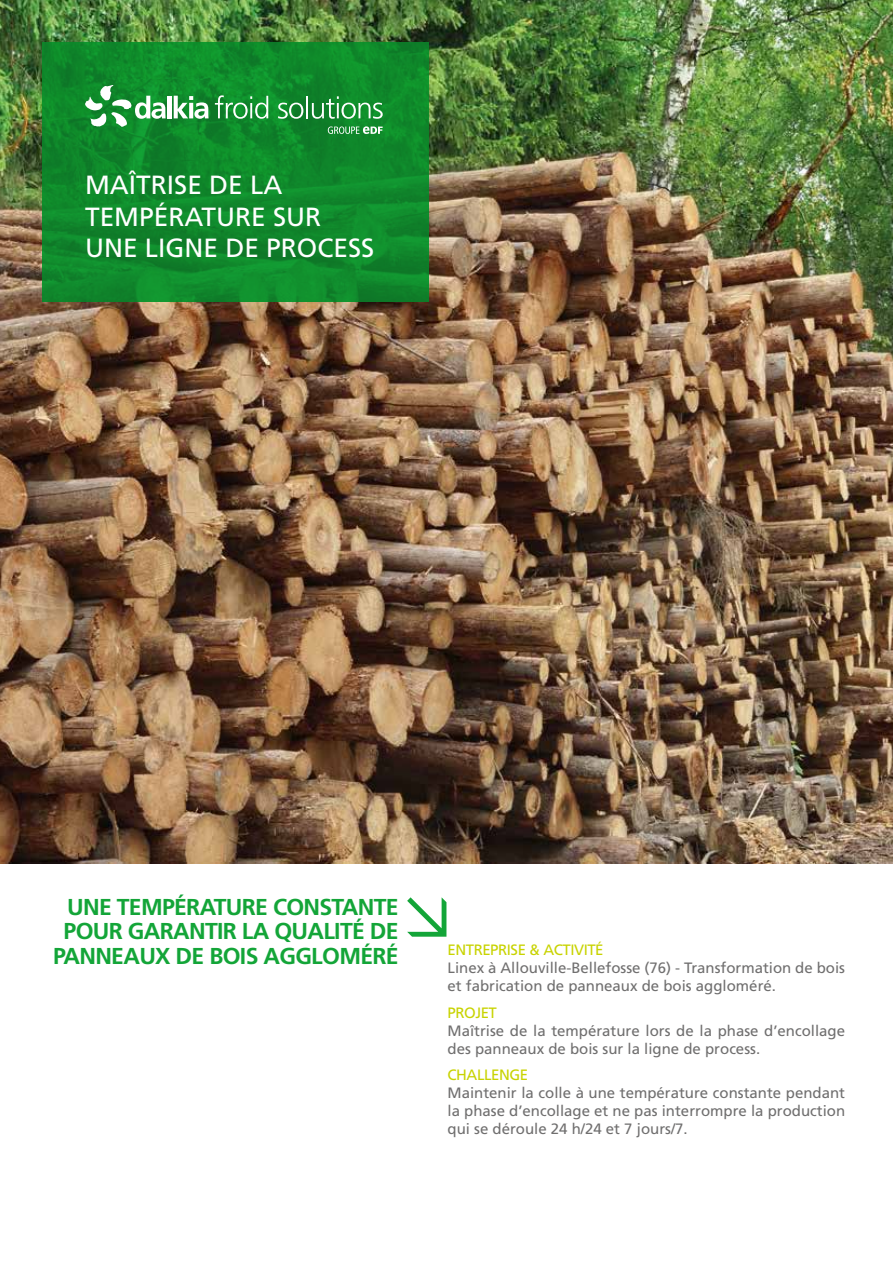
<style>
.page{position:relative;width:893px;height:1263px;background:#fff}
.page>*{position:absolute;margin:0;border:0;box-sizing:border-box;transform-origin:0 0}
.t1{font:26.25px/31.5px "Frutiger LT Pro";color:#fff}
.t2{font:700 22.95px/24.6px "Frutiger LT Std";letter-spacing:-.03em;color:#13a538;text-align:right}
.t3{font:15px/18px "Frutiger LT Pro";color:#706f6f}
.t4{font:15px "Frutiger LT Pro";letter-spacing:-.03em;color:#c8d300}
</style>
<div class="page">
<img style="left:0;top:0;width:893px;height:864px">
<svg style="left:43px;top:43px;width:386px;height:259px;background:#0f892b"></svg>
<svg style="left:328px;top:126px;width:55px;height:8px"></svg>
<hr style="left:167px;top:96px;width:4px;height:22px;background:#fff">
<svg style="left:174px;top:96px;width:35px;height:23px"></svg>
<svg style="left:85px;top:85px;width:81px;height:42px"></svg>
<svg style="left:215px;top:95px;width:53px;height:24px"></svg>
<svg style="left:278px;top:103px;width:25px;height:16px"></svg>
<hr style="left:306px;top:96px;width:2px;height:22px;background:#fff">
<svg style="left:312px;top:96px;width:71px;height:23px;background:#44a359"></svg>
<svg style="left:407px;top:897px;width:39px;height:40px"></svg>
<h1 class="t1" style="left:85px;top:169px;width:291px">MAÎTRISE DE LA<br>TEMPÉRATURE SUR<br>UNE LIGNE DE PROCESS</h1>
<h2 class="t2" style="left:53px;top:894px;width:347px">UNE TEMPÉRATURE CONSTANTE<br>POUR GARANTIR LA QUALITÉ DE<br>PANNEAUX DE BOIS AGGLOMÉRÉ</h2>
<p class="t4" style="left:448px;top:941px;width:158px">ENTREPRISE &amp; ACTIVITÉ</p>
<p class="t3" style="left:448px;top:959px;width:399px">Linex à Allouville-Bellefosse (76) - Transformation de bois et fabrication de panneaux de bois aggloméré.</p>
<p class="t4" style="left:448px;top:1004px;width:51px">PROJET</p>
<p class="t3" style="left:448px;top:1022px;width:399px">Maîtrise de la température lors de la phase d’encollage des panneaux de bois sur la ligne de process.</p>
<p class="t4" style="left:448px;top:1066px;width:82px">CHALLENGE</p>
<p class="t3" style="left:448px;top:1084px;width:399px;text-align:justify">Maintenir la colle à une température constante pendant la phase d’encollage et ne pas interrompre la production qui se déroule 24 h/24 et 7 jours/7.</p>
</div>
